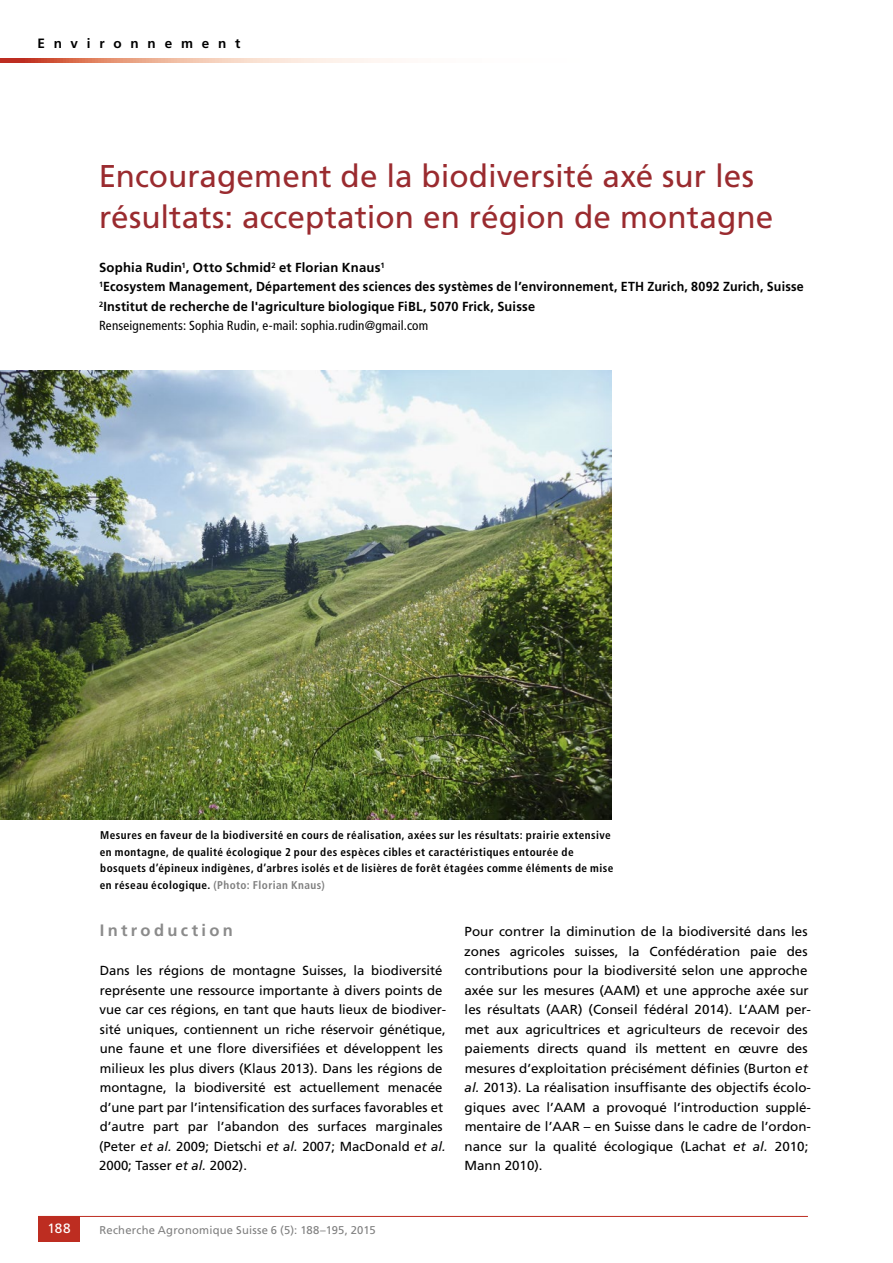
<style>
.page{position:relative;width:893px;height:1263px;background:#fff}
.page>*{position:absolute;margin:0;border:0;box-sizing:border-box;transform-origin:0 0}
.t1{font:31.5px/40.5px "Frutiger LT Std";color:#9a2b2f}
.t2{font:700 16.5px "Frutiger LT Std";letter-spacing:.2em;color:#8b8b8b}
.t3{font:700 13.5px "Frutiger LT Std";letter-spacing:.655em;color:#000}
.t4{font:13.5px "Frutiger LT Std";color:#fff}
.t5{font:13.2px/19.5px "Frutiger LT Std";color:#000}
.t6{font:700 13.2px/19.5px "Frutiger LT Std";letter-spacing:.015em;color:#000}
.t7{font:700 condensed 11.25px/16.5px "Frutiger LT Std";letter-spacing:.04em;color:#000}
.t8{font:11.25px "Frutiger LT Std";letter-spacing:.02em;color:#808080}
.s1{font-weight:400;font-stretch:condensed}
.s2{color:#808080}
.s3{font-style:italic}
</style>
<div class="page">
<hr style="left:38px;top:1216px;width:770px;height:1px;background:#bd2d21">
<div style="left:38px;top:1216px;width:42px;height:26px;background:#bd2d21"></div>
<svg style="left:0;top:58px;width:396px;height:5px"></svg>
<img style="left:0;top:371px;width:611px;height:448px">
<p class="t3" style="left:37px;top:36px;width:205px">Environnement</p>
<h1 class="t1" style="left:99px;top:156px;width:676px">Encouragement de la biodiversité axé sur les résultats: acceptation en région de montagne</h1>
<p class="t6" style="left:99px;top:258px;width:706px">Sophia Rudin<sup>1</sup>, Otto Schmid<sup>2</sup> et Florian Knaus<sup>1<br>1</sup>Ecosystem Management, Département des sciences des systèmes de l’environnement, ETH Zurich, 8092 Zurich, Suisse <sup>2</sup>Institut de recherche de l'agriculture biologique FiBL, 5070 Frick, Suisse<br><span class="s1">Renseignements: Sophia Rudin, e-mail: sophia.rudin@gmail.com</span></p>
<p class="t7" style="left:100px;top:827px;width:515px">Mesures en faveur de la biodiversité en cours de réalisation, axées sur les résultats: prairie extensive en montagne, de qualité écologique 2 pour des espèces cibles et caractéristiques entourée de bosquets d’épineux indigènes, d’arbres isolés et de lisières de forêt étagées comme éléments de mise en réseau écologique. <span class="s2">(Photo: Florian Knaus)</span></p>
<p class="t2" style="left:100px;top:921px;width:135px">Introduction</p>
<p class="t5" style="left:99px;top:961px;width:348px">Dans les régions de montagne Suisses, la biodiversité représente une ressource importante à divers points de vue car ces régions, en tant que hauts lieux de biodiver&shy;sité uniques, contiennent un riche réservoir génétique, une faune et une flore diversifiées et développent les milieux les plus divers (Klaus 2013). Dans les régions de montagne, la biodiversité est actuellement menacée d’une part par l’intensification des surfaces favorables et d’autre part par l’abandon des surfaces marginales (Peter <span class="s3">et al.</span> 2009; Dietschi <span class="s3">et al.</span> 2007; MacDonald <span class="s3">et al.<br></span>2000; Tasser <span class="s3">et al.</span> 2002).</p>
<p class="t5" style="left:464px;top:922px;width:348px">Pour contrer la diminution de la biodiversité dans les zones agricoles suisses, la Confédération paie des contributions pour la biodiversité selon une approche axée sur les mesures (AAM) et une approche axée sur les résultats (AAR) (Conseil fédéral 2014). L’AAM per&shy;met aux agricultrices et agriculteurs de recevoir des paiements directs quand ils mettent en œuvre des mesures d’exploitation précisément définies (Burton <span class="s3">et al.</span> 2013). La réalisation insuffisante des objectifs écolo&shy;giques avec l’AAM a provoqué l’introduction supplé&shy;mentaire de l’AAR – en Suisse dans le cadre de l’ordon&shy;nance sur la qualité écologique (Lachat <span class="s3">et al.</span> 2010; Mann 2010).</p>
<p class="t4" style="left:48px;top:1221px;width:25px">188</p>
<p class="t8" style="left:99px;top:1223px;width:278px">Recherche Agronomique Suisse 6 (5): 188–195, 2015</p>
</div>
